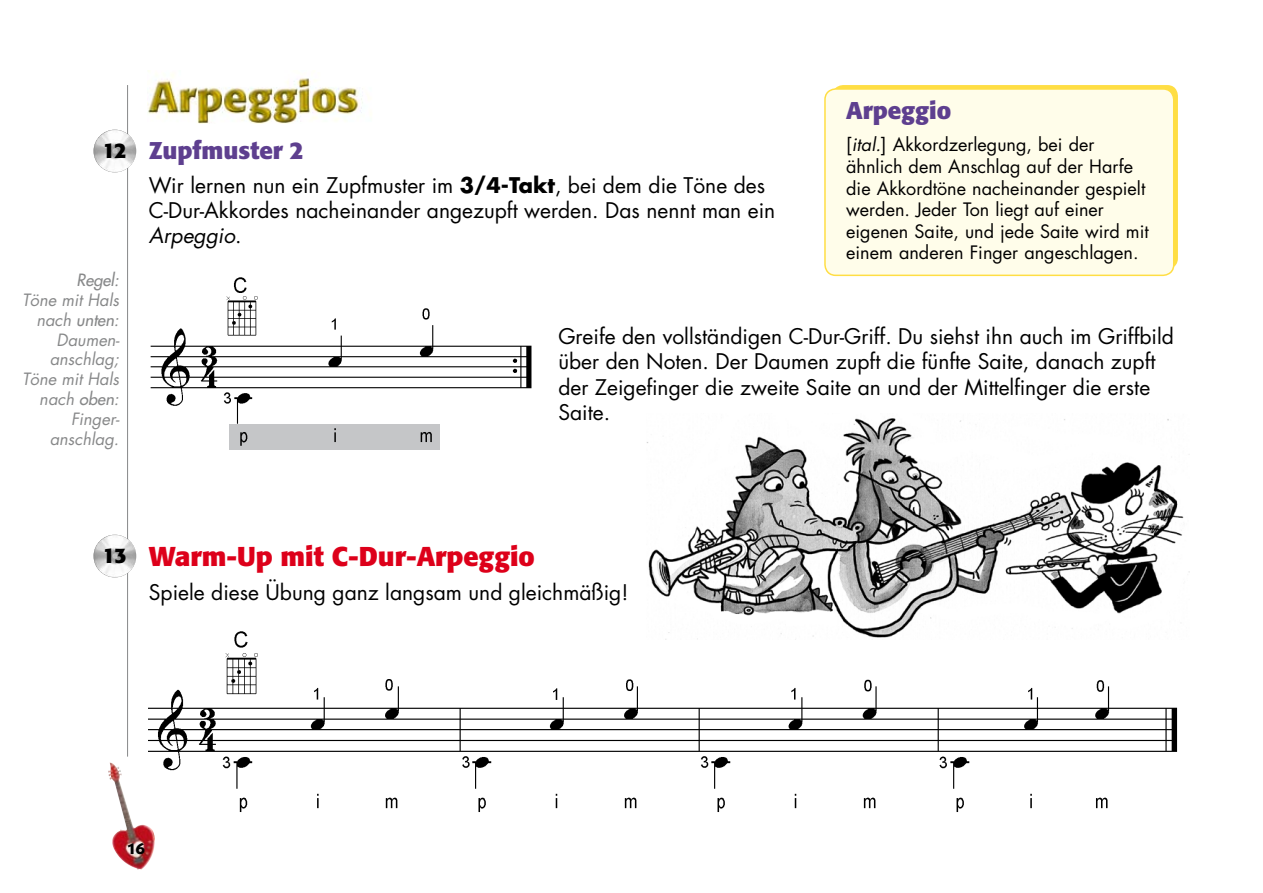
<style>
.page{position:relative;width:1263px;height:893px;background:#fff}
.page>*{position:absolute;margin:0;border:0;box-sizing:border-box;transform-origin:0 0}
.t1{font:700 27px "Formata";color:#dd001a}
.t2{font:700 24px "Formata";color:#5e3f8f}
.t3{font:21px/25.2px "Futura";color:#000}
.t4{font:700 21px "Formata";color:#000}
.t5{font:18px/21.6px "Futura";color:#000}
.t6{font:italic 16.5px/19.8px "Futura";color:#878889;text-align:right}
.t7{font:italic 16.5px "Futura";color:#878889}
.t8{font:700 16.5px "Today SB";color:#000}
.s1{font-style:inherit}
.s2{font-weight:700}
.s3{font-style:italic}
</style>
<div class="page">
<hr style="left:127px;top:85px;width:1px;height:723px;background:#878889">
<img style="left:110px;top:762px;width:45px;height:107px">
<img style="left:647px;top:418px;width:537px;height:204px">
<img style="left:149px;top:622px;width:1028px;height:202px">
<img style="left:150px;top:277px;width:382px;height:173px">
<img style="left:148px;top:70px;width:221px;height:53px">
<img style="left:94px;top:130px;width:42px;height:42px;border-radius:50%">
<img style="left:94px;top:535px;width:42px;height:42px;border-radius:50%">
<div style="left:832px;top:85px;width:346px;height:184px;background:#ffde44;border-radius:11px"></div>
<div style="left:825px;top:89px;width:349px;height:186px;background:#fffdea;border-radius:11px"></div>
<div style="left:824px;top:88px;width:350px;height:188px;border:2px solid #ffde44;border-radius:11px"></div>
<p class="t4" style="left:103px;top:138px;width:26px">12</p>
<p class="t7" style="left:76px;top:269px;width:44px">Regel:</p>
<p class="t6" style="left:22px;top:290px;width:99px">Töne mit Hals nach <span class="s1">unten</span>:<br>Daumen&shy;anschlag;<br>Töne mit Hals nach <span class="s1">oben</span>:<br>Finger&shy;anschlag.</p>
<p class="t2" style="left:149px;top:135px;width:157px">Zupfmuster 2</p>
<p class="t3" style="left:149px;top:172px;width:628px">Wir lernen nun ein Zupfmuster im <span class="s2">3/4-Takt</span>, bei dem die Töne des<br>C-Dur-Akkordes nacheinander angezupft werden. Das nennt man ein<br><span class="s3">Arpeggio</span>.</p>
<p class="t2" style="left:846px;top:95px;width:106px">Arpeggio</p>
<p class="t5" style="left:846px;top:134px;width:304px">[<span class="s3">ital.</span>] Akkordzerlegung, bei der ähnlich dem Anschlag auf der Harfe die Akkordtöne nacheinander gespielt werden. Jeder Ton liegt auf einer eigenen Saite, und jede Saite wird mit einem anderen Finger angeschlagen.</p>
<p class="t3" style="left:558px;top:324px;width:617px">Greife den vollständigen C-Dur-Griff. Du siehst ihn auch im Griffbild über den Noten. Der Daumen zupft die fünfte Saite, danach zupft der Zeigefinger die zweite Saite an und der Mittelfinger die erste Saite.</p>
<p class="t4" style="left:103px;top:543px;width:26px">13</p>
<p class="t1" style="left:149px;top:540px;width:387px">Warm-Up mit C-Dur-Arpeggio</p>
<p class="t3" style="left:149px;top:580px;width:481px">Spiele diese Übung ganz langsam und gleichmäßig!</p>
<p class="t8" style="left:127px;top:840px;width:20px">16</p>
</div>
